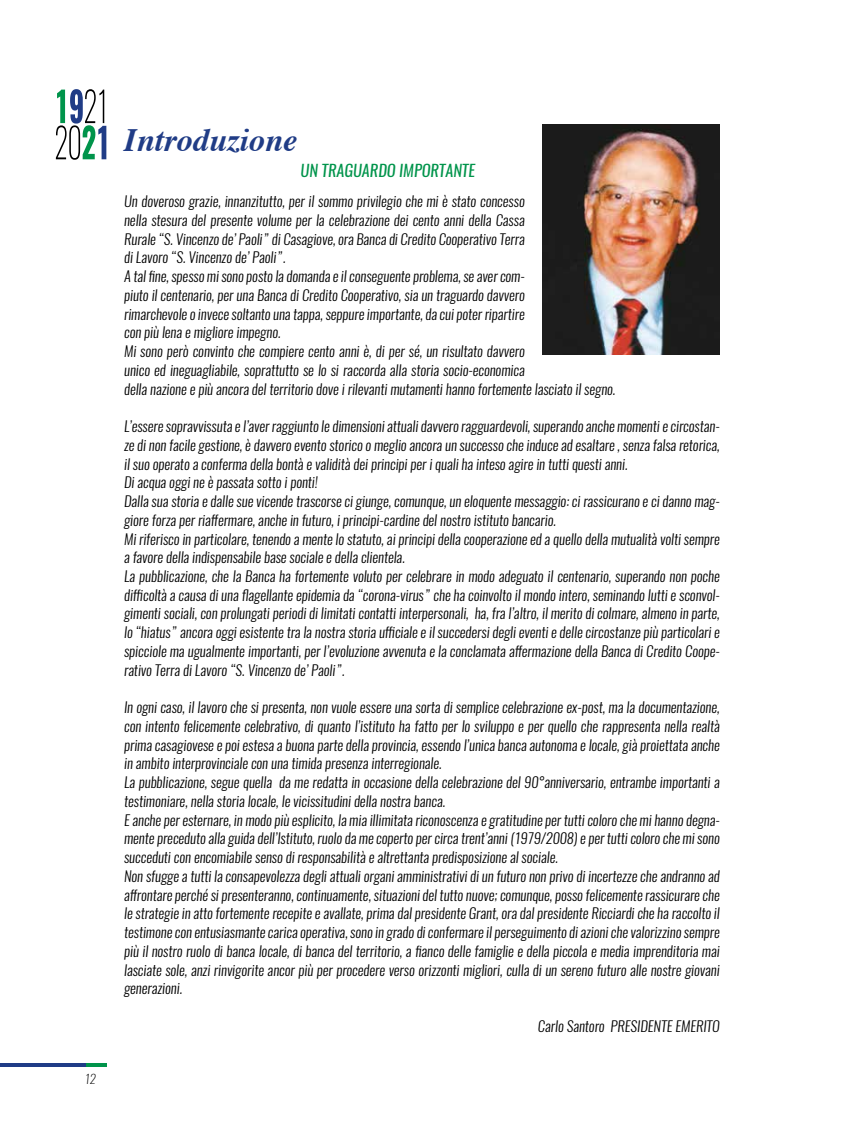
<style>
.page{position:relative;width:851px;height:1134px;background:#fff}
.page>*{position:absolute;margin:0;border:0;box-sizing:border-box;transform-origin:0 0}
.t1{font:italic 700 32.5px "Times";color:#203c86}
.t2{font:italic 16.25px "Oswald";color:#00944b}
.t3{font:italic 300 14.38px/18.8px "Oswald";color:#000}
.t4{font:italic 200 12.5px "Oswald";color:#000}
</style>
<div class="page">
<svg style="left:56px;top:89px;width:50px;height:71px"></svg>
<hr style="left:0;top:1063px;width:92px;height:4px;background:#203c86">
<hr style="left:86px;top:1063px;width:20px;height:4px;background:#00944b">
<img style="left:542px;top:124px;width:177px;height:230px">
<p class="t4" style="left:85px;top:1070px;width:13px">12</p>
<h1 class="t1" style="left:124px;top:109px;width:175px">Introduzione</h1>
<p class="t2" style="left:300px;top:159px;width:176px">UN TRAGUARDO IMPORTANTE</p>
<p class="t3" style="left:124px;top:192px;width:493px">Un doveroso grazie, innanzitutto, per il sommo privilegio che mi è stato concesso<br>nella stesura del presente volume per la celebrazione dei cento anni della Cassa<br>Rurale “S. Vincenzo de’ Paoli” di Casagiove, ora Banca di Credito Cooperativo Terra<br>di Lavoro “S. Vincenzo de’ Paoli”.<br>A tal fine, spesso mi sono posto la domanda e il conseguente problema, se aver com-<br>piuto il centenario, per una Banca di Credito Cooperativo, sia un traguardo davvero<br>rimarchevole o invece soltanto una tappa, seppure importante, da cui poter ripartire<br>con più lena e migliore impegno.<br>Mi sono però convinto che compiere cento anni è, di per sé, un risultato davvero<br>unico ed ineguagliabile, soprattutto se lo si raccorda alla storia socio-economica<br>della nazione e più ancora del territorio dove i rilevanti mutamenti hanno fortemente lasciato il segno.</p>
<p class="t3" style="left:124px;top:417px;width:597px">L’essere sopravvissuta e l’aver raggiunto le dimensioni attuali davvero ragguardevoli, superando anche momenti e circostan&shy;ze di non facile gestione, è davvero evento storico o meglio ancora un successo che induce ad esaltare , senza falsa retorica, il suo operato a conferma della bontà e validità dei principi per i quali ha inteso agire in tutti questi anni.<br>Di acqua oggi ne è passata sotto i ponti!<br>Dalla sua storia e dalle sue vicende trascorse ci giunge, comunque, un eloquente messaggio: ci rassicurano e ci danno mag&shy;giore forza per riaffermare, anche in futuro, i principi-cardine del nostro istituto bancario.<br>Mi riferisco in particolare, tenendo a mente lo statuto, ai principi della cooperazione ed a quello della mutualità volti sempre a favore della indispensabile base sociale e della clientela.<br>La pubblicazione, che la Banca ha fortemente voluto per celebrare in modo adeguato il centenario, superando non poche difficoltà a causa di una flagellante epidemia da “corona-virus” che ha coinvolto il mondo intero, seminando lutti e sconvol&shy;gimenti sociali, con prolungati periodi di limitati contatti interpersonali, ha, fra l’altro, il merito di colmare, almeno in parte, lo “hiatus” ancora oggi esistente tra la nostra storia ufficiale e il succedersi degli eventi e delle circostanze più particolari e spicciole ma ugualmente importanti, per l’evoluzione avvenuta e la conclamata affermazione della Banca di Credito Coope&shy;rativo Terra di Lavoro “S. Vincenzo de’ Paoli”.</p>
<p class="t3" style="left:124px;top:698px;width:597px">In ogni caso, il lavoro che si presenta, non vuole essere una sorta di semplice celebrazione ex-post, ma la documentazione, con intento felicemente celebrativo, di quanto l’istituto ha fatto per lo sviluppo e per quello che rappresenta nella realtà prima casagiovese e poi estesa a buona parte della provincia, essendo l’unica banca autonoma e locale, già proiettata anche in ambito interprovinciale con una timida presenza interregionale.<br>La pubblicazione, segue quella da me redatta in occasione della celebrazione del 90°anniversario, entrambe importanti a testimoniare, nella storia locale, le vicissitudini della nostra banca.<br>E anche per esternare, in modo più esplicito, la mia illimitata riconoscenza e gratitudine per tutti coloro che mi hanno degna&shy;mente preceduto alla guida dell’Istituto, ruolo da me coperto per circa trent’anni (1979/2008) e per tutti coloro che mi sono succeduti con encomiabile senso di responsabilità e altrettanta predisposizione al sociale.<br>Non sfugge a tutti la consapevolezza degli attuali organi amministrativi di un futuro non privo di incertezze che andranno ad affrontare perché si presenteranno, continuamente, situazioni del tutto nuove; comunque, posso felicemente rassicurare che le strategie in atto fortemente recepite e avallate, prima dal presidente Grant, ora dal presidente Ricciardi che ha raccolto il testimone con entusiasmante carica operativa, sono in grado di confermare il perseguimento di azioni che valorizzino sempre più il nostro ruolo di banca locale, di banca del territorio, a fianco delle famiglie e della piccola e media imprenditoria mai lasciate sole, anzi rinvigorite ancor più per procedere verso orizzonti migliori, culla di un sereno futuro alle nostre giovani generazioni.</p>
<p class="t3" style="left:538px;top:1017px;width:183px">Carlo Santoro PRESIDENTE EMERITO</p>
</div>
